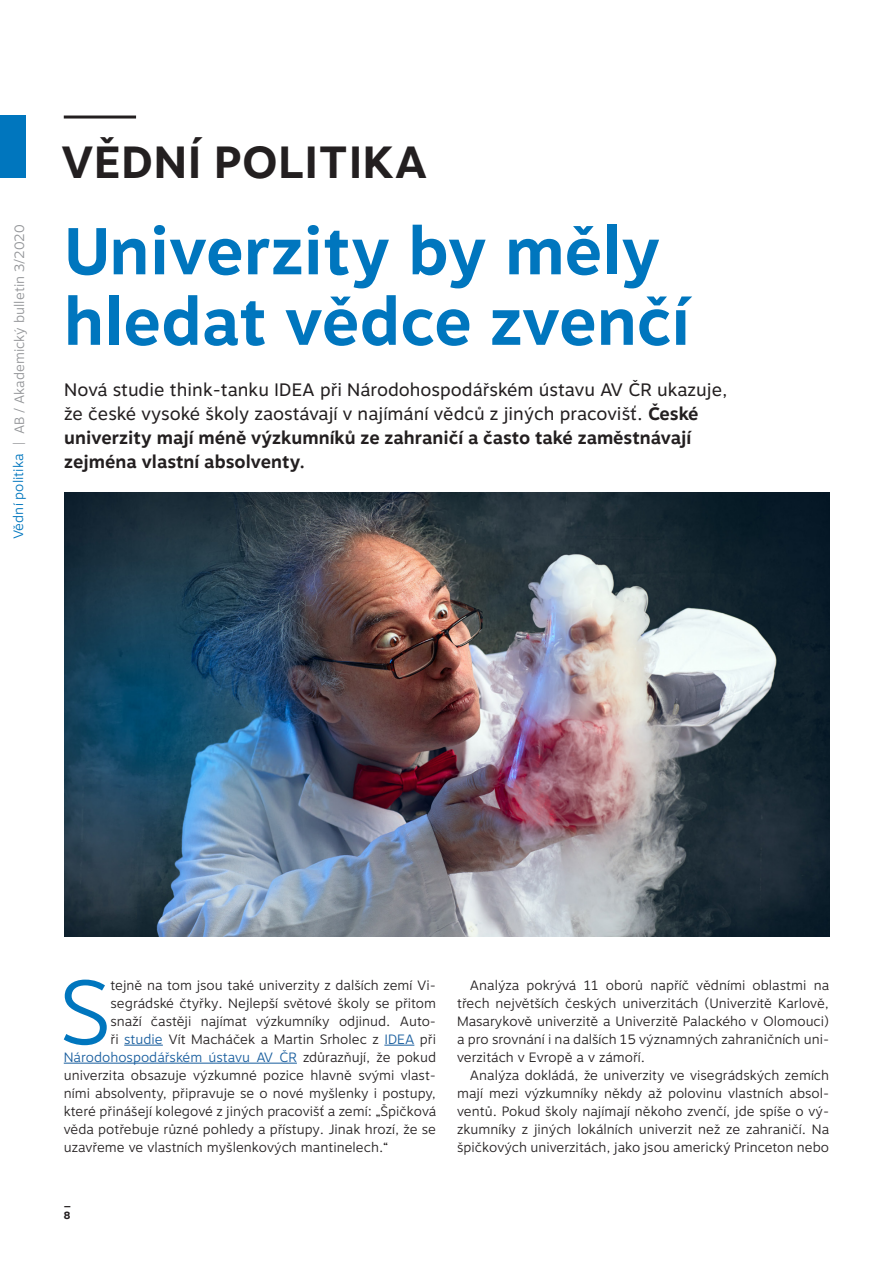
<style>
.page{position:relative;width:893px;height:1263px;background:#fff}
.page>*{position:absolute;margin:0;border:0;box-sizing:border-box;transform-origin:0 0}
.Otázka{font:300 90.6px "Motiva Sans";color:#0076be}
.Headline{font:700 66px/70.5px "Motiva Sans";color:#0076be}
.t1{font:700 45px "Motiva Sans";letter-spacing:.01em;color:#231f20}
.Headline-2{font:18px/24px "Motiva Sans";color:#231f20}
.Otázka-2{font:300 13.5px/18px "Motiva Sans";color:#231f20;text-align:justify}
.Otázka-3{font:300 13.5px "Motiva Sans";color:#175d9e}
.t2{font:300 13.5px "Motiva Sans";color:#939598}
.t3{font:300 13.5px "Motiva Sans";color:#0076be}
.t4{font:700 10.5px/12.6px "Motiva Sans";color:#231f20}
.s1{font-weight:700}
.s2{color:#175d9e}
.s3{color:#231f20}
</style>
<div class="page">
<div style="left:0;top:116px;width:26px;height:62px;background:#0076be"></div>
<img style="left:64px;top:492px;width:765px;height:444px">
<hr style="left:64px;top:116px;width:72px;height:3px;background:#231f20">
<hr style="left:124px;top:1045px;width:39px;height:1px;background:#175d9e">
<hr style="left:384px;top:1045px;width:30px;height:1px;background:#175d9e">
<hr style="left:64px;top:1063px;width:233px;height:1px;background:#175d9e">
<p class="t2" style="left:9px;top:445px;width:222px;rotate:-90deg">| AB / Akademický bulletin 3/2020</p>
<p class="t3" style="left:8px;top:539px;width:87px;rotate:-90deg">Vědní politika</p>
<p class="t1" style="left:61px;top:129px;width:368px">VĚDNÍ POLITIKA</p>
<p class="Headline" style="left:64px;top:217px;width:627px">Univerzity by měly hledat vědce zvenčí</p>
<p class="Headline-2" style="left:64px;top:378px;width:665px">Nová studie think-tanku IDEA při Národohospodářském ústavu AV ČR ukazuje, že české vysoké školy zaostávají v najímání vědců z jiných pracovišť. <span class="s1">České univerzity mají méně výzkumníků ze zahraničí a často také zaměstnávají zejména vlastní absolventy.</span></p>
<p class="Otázka" style="left:59px;top:945px;width:53px">S</p>
<p class="Otázka-2" style="left:111px;top:976px;width:327px">tejně na tom jsou také univerzity z dalších zemí Vi-</p>
<p class="Otázka-2" style="left:111px;top:994px;width:327px">segrádské čtyřky. Nejlepší světové školy se přitom</p>
<p class="Otázka-2" style="left:111px;top:1012px;width:327px">snaží častěji najímat výzkumníky odjinud. Auto-</p>
<p class="Otázka-2" style="left:111px;top:1030px;width:327px">ři <span class="s2">studie</span> Vít Macháček a Martin Srholec z <span class="s2">IDEA</span> při</p>
<p class="Otázka-3" style="left:64px;top:1047px;width:374px">Národohospodářském ústavu AV ČR <span class="s3">zdůrazňují, že pokud</span></p>
<p class="Otázka-2" style="left:64px;top:1066px;width:374px">univerzita obsazuje výzkumné pozice hlavně svými vlast-</p>
<p class="Otázka-2" style="left:64px;top:1084px;width:374px">ními absolventy, připravuje se o nové myšlenky i postupy,</p>
<p class="Otázka-2" style="left:64px;top:1102px;width:374px">které přinášejí kolegové z jiných pracovišť a zemí: „Špičková</p>
<p class="Otázka-2" style="left:64px;top:1120px;width:374px">věda potřebuje různé pohledy a přístupy. Jinak hrozí, že se</p>
<p class="Otázka-2" style="left:64px;top:1138px;width:326px">uzavřeme ve vlastních myšlenkových mantinelech.“</p>
<p class="t4" style="left:64px;top:1196px;width:9px">_<br>8</p>
<p class="Otázka-2" style="left:457px;top:976px;width:374px;text-indent:13px">Analýza pokrývá 11 oborů napříč vědními oblastmi na třech největších českých univerzitách (Univerzitě Karlově, Masarykově univerzitě a Univerzitě Palackého v Olomouci) a pro srovnání i na dalších 15 významných zahraničních uni&shy;verzitách v Evropě a v zámoří.</p>
<p class="Otázka-2" style="left:457px;top:1066px;width:374px;text-indent:13px">Analýza dokládá, že univerzity ve visegrádských zemích mají mezi výzkumníky někdy až polovinu vlastních absol&shy;ventů. Pokud školy najímají někoho zvenčí, jde spíše o vý&shy;zkumníky z jiných lokálních univerzit než ze zahraničí. Na špičkových univerzitách, jako jsou americký Princeton nebo</p>
</div>
